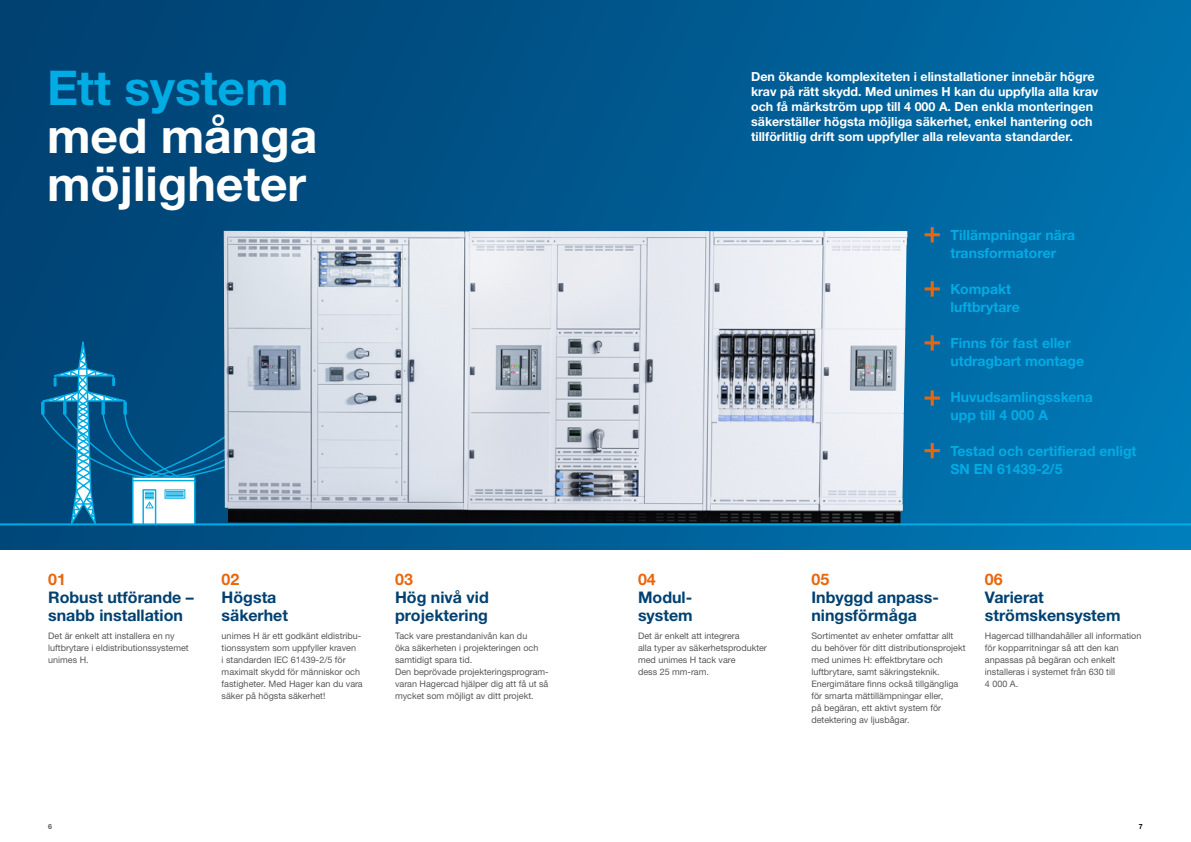
<style>
.page{position:relative;width:1191px;height:842px;background:#fff}
.page>*{position:absolute;margin:0;border:0;box-sizing:border-box;transform-origin:0 0}
.t1{font:700 48px/48px "Helvetica Neue LTW1 G";color:#fff}
.t2{font:700 48px "Helvetica Neue LTW1 G";color:#00ace4}
.t3{font:700 16px/18px "Helvetica Neue LTW1 G";color:#004171}
.t4{font:700 16px "Helvetica Neue LTW1 G";color:#ea660c}
.t5{font:700 14px/18px "Helvetica Neue LTW1 G";color:#00ace4}
.t6{font:700 12.5px/15px "Helvetica Neue LTW1 G";color:#fff}
.t7{font:9px/12px "Helvetica Neue LTW1 G";color:#58585a}
.t8{font:700 7px "Helvetica Neue LTW1 G";color:#58585a}
.t9{font:700 7px "Helvetica Neue LTW1 G";color:#000}
</style>
<div class="page">
<div style="left:0;top:0;width:1191px;height:549px;background:linear-gradient(to right,#003e6e,#0074b0)"></div>
<svg style="left:41px;top:340px;width:260px;height:190px;background:#186493"></svg>
<img style="left:224px;top:231px;width:683px;height:292px">
<svg style="left:924px;top:227px;width:16px;height:15px"></svg>
<svg style="left:924px;top:281px;width:16px;height:16px"></svg>
<svg style="left:924px;top:335px;width:16px;height:16px"></svg>
<svg style="left:924px;top:390px;width:16px;height:16px"></svg>
<svg style="left:924px;top:443px;width:16px;height:15px"></svg>
<hr style="left:0;top:523px;width:1191px;height:2px;background:#00ace4">
<h1 class="t2" style="left:47px;top:59px;width:243px">Ett system</h1>
<h1 class="t1" style="left:47px;top:112px;width:272px">med många möjligheter</h1>
<h2 class="t4" style="left:48px;top:570px;width:19px">01</h2>
<h2 class="t3" style="left:48px;top:589px;width:147px">Robust utförande – snabb installation</h2>
<p class="t7" style="left:48px;top:630px;width:142px">Det är enkelt att installera en ny luftbrytare i eldistributionssystemet unimes H.</p>
<h2 class="t4" style="left:222px;top:570px;width:19px">02</h2>
<h2 class="t3" style="left:222px;top:589px;width:68px">Högsta säkerhet</h2>
<p class="t7" style="left:222px;top:630px;width:143px">unimes H är ett godkänt eldistribu&shy;tionssystem som uppfyller kraven<br>i standarden IEC 61439-2/5 för maximalt skydd för människor och fastigheter. Med Hager kan du vara säker på högsta säkerhet!</p>
<h2 class="t4" style="left:395px;top:570px;width:19px">03</h2>
<h2 class="t3" style="left:395px;top:589px;width:95px">Hög nivå vid projektering</h2>
<p class="t7" style="left:395px;top:630px;width:155px">Tack vare prestandanivån kan du<br>öka säkerheten i projekteringen och samtidigt spara tid.<br>Den beprövade projekteringsprogram&shy;varan Hagercad hjälper dig att få ut så mycket som möjligt av ditt projekt.</p>
<p class="t6" style="left:751px;top:69px;width:349px">Den ökande komplexiteten i elinstallationer innebär högre krav på rätt skydd. Med unimes H kan du uppfylla alla krav och få märkström upp till 4 000 A. Den enkla monteringen säkerställer högsta möjliga säkerhet, enkel hantering och tillförlitlig drift som uppfyller alla relevanta standarder.</p>
<h2 class="t4" style="left:638px;top:570px;width:19px">04</h2>
<h2 class="t3" style="left:638px;top:589px;width:56px">Modul&shy;system</h2>
<p class="t7" style="left:638px;top:630px;width:130px">Det är enkelt att integrera<br>alla typer av säkerhetsprodukter med unimes H tack vare<br>dess 25 mm-ram.</p>
<h3 class="t5" style="left:950px;top:226px;width:126px">Tillämpningar nära transformatorer</h3>
<h3 class="t5" style="left:950px;top:280px;width:71px">Kompakt luftbrytare</h3>
<h3 class="t5" style="left:950px;top:334px;width:135px">Finns för fast eller utdragbart montage</h3>
<h3 class="t5" style="left:950px;top:388px;width:144px">Huvudsamlingsskena upp till 4 000 A</h3>
<h3 class="t5" style="left:950px;top:442px;width:188px">Testad och certifierad enligt<br>SN EN 61439-2/5</h3>
<h2 class="t4" style="left:811px;top:570px;width:19px">05</h2>
<h2 class="t3" style="left:811px;top:589px;width:129px">Inbyggd anpass&shy;ningsförmåga</h2>
<p class="t7" style="left:811px;top:630px;width:156px">Sortimentet av enheter omfattar allt du behöver för ditt distributionsprojekt med unimes H: effektbrytare och luftbrytare, samt säkringsteknik.<br>Energimätare finns också tillgängliga för smarta mättillämpningar eller,<br>på begäran, ett aktivt system för detektering av ljusbågar.</p>
<h2 class="t4" style="left:985px;top:570px;width:19px">06</h2>
<h2 class="t3" style="left:985px;top:589px;width:137px">Varierat strömskensystem</h2>
<p class="t7" style="left:985px;top:630px;width:158px">Hagercad tillhandahåller all information för kopparritningar så att den kan anpassas på begäran och enkelt installeras i systemet från 630 till<br>4 000 A.</p>
<p class="t8" style="left:48px;top:822px;width:5px">6</p>
<p class="t9" style="left:1138px;top:822px;width:5px">7</p>
</div>
